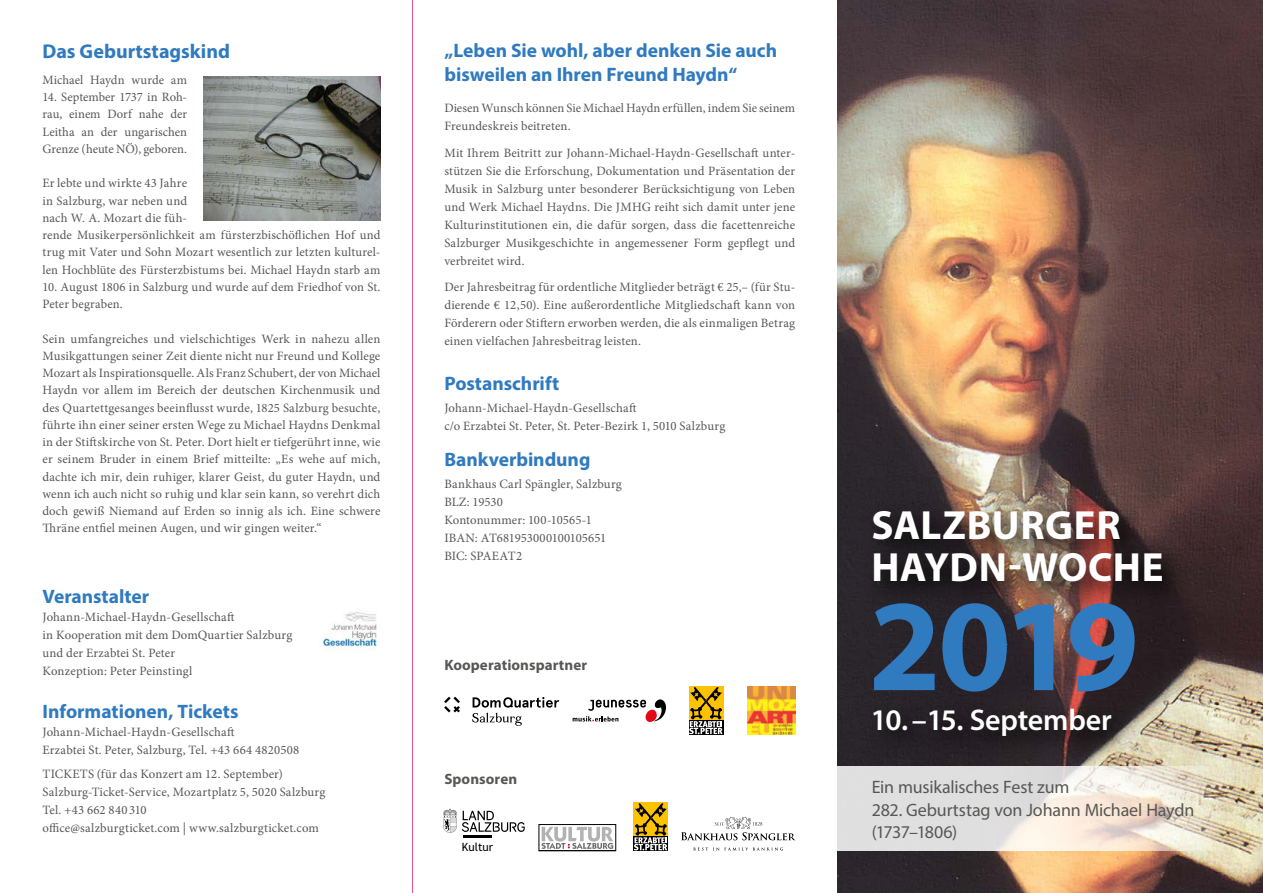
<style>
.page{position:relative;width:1263px;height:893px;background:#fff}
.page>*{position:absolute;margin:0;border:0;box-sizing:border-box;transform-origin:0 0}
.t1{font:700 131.4px "Myriad Pro";color:#307abf}
.t2{font:700 40.95px/42px "Myriad Pro";letter-spacing:.015em;color:#fff}
.t3{font:600 30px "Myriad Pro";letter-spacing:-.005em;color:#fff}
.t4{font:700 20.1px "Myriad Pro";color:#307abf}
.t5{font:700 19.5px/24px "Myriad Pro";color:#307abf}
.t6{font:18px/22.5px "Myriad Pro";letter-spacing:-.01em;color:#575756}
.t7{font:700 15px "Myriad Pro";letter-spacing:.005em;color:#575756}
.t8{font:12.75px/18px "Minion Pro";letter-spacing:.01em;color:#575756}
.t9{font:11.4px "Trebuchet MS";color:#000}
</style>
<div class="page">
<img style="left:838px;top:0;width:425px;height:893px">
<svg style="left:838px;top:766px;width:393px;height:85px;background:#e7e1d9"></svg>
<div style="left:864px;top:501px;width:325px;height:108px;background:#000;opacity:.87"></div>
<div style="left:866px;top:700px;width:272px;height:61px;background:#000;opacity:.87"></div>
<hr style="left:412px;top:0;width:1px;height:893px;background:#ea5297">
<svg style="left:634px;top:850px;width:34px;height:1px"></svg>
<svg style="left:634px;top:802px;width:34px;height:48px;background:#a68824"></svg>
<svg style="left:689px;top:734px;width:34px;height:1px"></svg>
<svg style="left:689px;top:686px;width:34px;height:48px;background:#a68925"></svg>
<hr style="left:463px;top:835px;width:28px;height:3px;background:#000">
<svg style="left:443px;top:809px;width:82px;height:24px"></svg>
<div style="left:539px;top:824px;width:77px;height:27px;border:1px solid #000"></div>
<svg style="left:541px;top:827px;width:72px;height:22px"></svg>
<hr style="left:539px;top:850px;width:77px;height:1px;background:#000">
<img style="left:203px;top:76px;width:177px;height:145px">
<img style="left:322px;top:612px;width:55px;height:38px">
<svg style="left:472px;top:697px;width:87px;height:29px"></svg>
<svg style="left:444px;top:697px;width:16px;height:15px"></svg>
<img style="left:748px;top:687px;width:47px;height:47px">
<svg style="left:693px;top:847px;width:90px;height:4px"></svg>
<svg style="left:681px;top:817px;width:114px;height:23px"></svg>
<svg style="left:573px;top:699px;width:93px;height:23px"></svg>
<h3 class="t4" style="left:43px;top:38px;width:189px">Das Geburtstagskind</h3>
<p class="t8" style="left:43px;top:71px;width:146px">Michael Haydn wurde am</p>
<p class="t8" style="left:43px;top:88px;width:146px;line-height:17.2px;text-align:justify">14. September 1737 in Roh&shy;rau, einem Dorf nahe der Leitha an der ungarischen Grenze (heute NÖ), geboren.</p>
<p class="t8" style="left:43px;top:175px;width:339px;line-height:17.2px">Er lebte und wirkte 43 Jahre<br>in Salzburg, war neben und<br>nach W. A. Mozart die füh-<br>rende Musikerpersönlichkeit am fürsterzbischöflichen Hof und trug mit Vater und Sohn Mozart wesentlich zur letzten kulturel&shy;len Hochblüte des Fürsterzbistums bei. Michael Haydn starb am</p>
<p class="t8" style="left:43px;top:278px;width:339px;line-height:17.2px">10. August 1806 in Salzburg und wurde auf dem Friedhof von St.<br>Peter begraben.</p>
<p class="t8" style="left:43px;top:330px;width:339px;line-height:17.2px;text-align:justify">Sein umfangreiches und vielschichtiges Werk in nahezu allen Musikgattungen seiner Zeit diente nicht nur Freund und Kollege Mozart als Inspirationsquelle. Als Franz Schubert, der von Michael Haydn vor allem im Bereich der deutschen Kirchenmusik und des Quartettgesanges beeinflusst wurde, 1825 Salzburg besuchte, führte ihn einer seiner ersten Wege zu Michael Haydns Denkmal in der Stiftskirche von St. Peter. Dort hielt er tiefgerührt inne, wie er seinem Bruder in einem Brief mitteilte: „Es wehe auf mich, dachte ich mir, dein ruhiger, klarer Geist, du guter Haydn, und wenn ich auch nicht so ruhig und klar sein kann, so verehrt dich doch gewiß Niemand auf Erden so innig als ich. Eine schwere Thräne entfiel meinen Augen, und wir gingen weiter.“</p>
<h3 class="t5" style="left:43px;top:583px;width:108px">Veranstalter</h3>
<p class="t8" style="left:43px;top:607px;width:251px">Johann-Michael-Haydn-Gesellschaft<br>in Kooperation mit dem DomQuartier Salzburg und der Erzabtei St. Peter<br>Konzeption: Peter Peinstingl</p>
<h3 class="t5" style="left:43px;top:699px;width:197px">Informationen, Tickets</h3>
<p class="t8" style="left:43px;top:723px;width:258px">Johann-Michael-Haydn-Gesellschaft<br>Erzabtei St. Peter, Salzburg, Tel. +43 664 4820508</p>
<p class="t8" style="left:43px;top:765px;width:284px">TICKETS (für das Konzert am 12. September)<br>Salzburg-Ticket-Service, Mozartplatz 5, 5020 Salzburg Tel. +43 662 840310<br>office@salzburgticket.com | www.salzburgticket.com</p>
<h3 class="t5" style="left:444px;top:38px;width:334px">„Leben Sie wohl, aber denken Sie auch bisweilen an Ihren Freund Haydn“</h3>
<p class="t8" style="left:444px;top:99px;width:352px">Diesen Wunsch können Sie Michael Haydn erfüllen, indem Sie seinem<br>Freundeskreis beitreten.</p>
<p class="t8" style="left:444px;top:144px;width:352px;text-align:justify">Mit Ihrem Beitritt zur Johann-Michael-Haydn-Gesellschaft unter&shy;stützen Sie die Erforschung, Dokumentation und Präsentation der Musik in Salzburg unter besonderer Berücksichtigung von Leben und Werk Michael Haydns. Die JMHG reiht sich damit unter jene Kulturinstitutionen ein, die dafür sorgen, dass die facettenreiche Salzburger Musikgeschichte in angemessener Form gepflegt und verbreitet wird.</p>
<p class="t8" style="left:444px;top:278px;width:352px;text-align:justify">Der Jahresbeitrag für ordentliche Mitglieder beträgt € 25,– (für Stu&shy;dierende € 12,50). Eine außerordentliche Mitgliedschaft kann von Förderern oder Stiftern erworben werden, die als einmaligen Betrag einen vielfachen Jahresbeitrag leisten.</p>
<h3 class="t5" style="left:444px;top:371px;width:116px">Postanschrift</h3>
<p class="t8" style="left:444px;top:399px;width:282px">Johann-Michael-Haydn-Gesellschaft<br>c/o Erzabtei St. Peter, St. Peter-Bezirk 1, 5010 Salzburg</p>
<h3 class="t5" style="left:444px;top:447px;width:148px">Bankverbindung</h3>
<p class="t8" style="left:444px;top:475px;width:179px">Bankhaus Carl Spängler, Salzburg<br>BLZ: 19530<br>Kontonummer: 100-10565-1<br>IBAN: AT681953000100105651<br>BIC: SPAEAT2</p>
<p class="t7" style="left:444px;top:655px;width:144px">Kooperationspartner</p>
<p class="t7" style="left:444px;top:769px;width:74px">Sponsoren</p>
<p class="t9" style="left:462px;top:840px;width:33px">Kultur</p>
<h2 class="t2" style="left:871px;top:503px;width:294px">SALZBURGER<br>HAYDN-WOCHE</h2>
<h1 class="t1" style="left:868px;top:560px;width:272px">2019</h1>
<h3 class="t3" style="left:871px;top:701px;width:242px">10. –15. September</h3>
<h3 class="t6" style="left:872px;top:775px;width:324px">Ein musikalisches Fest zum<br>282. Geburtstag von Johann Michael Haydn (1737–1806)</h3>
</div>
